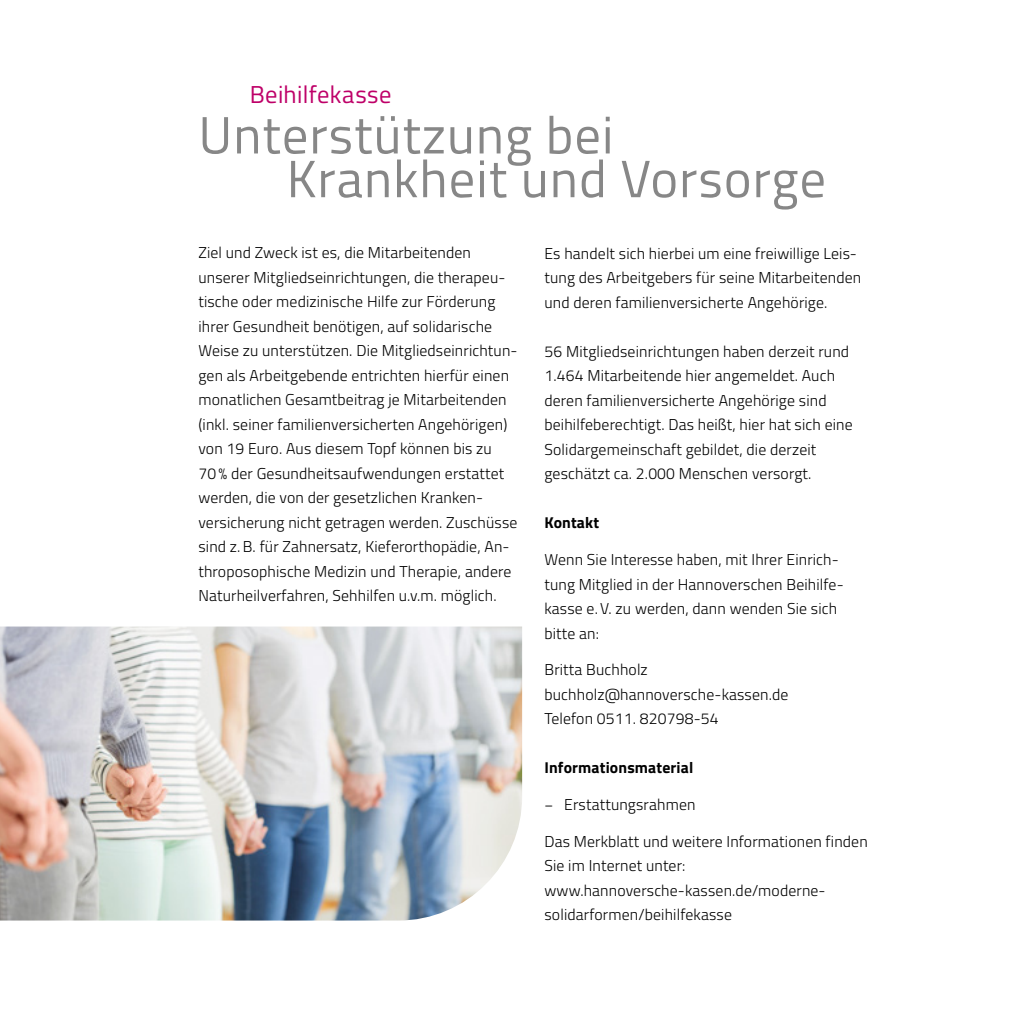
<style>
.page{position:relative;width:1017px;height:1017px;background:#fff}
.page>*{position:absolute;margin:0;border:0;box-sizing:border-box;transform-origin:0 0}
.t1{font:52.5px/43.8px "Titillium";letter-spacing:.02em;color:#878787}
.t2{font:24.5px "Titillium";letter-spacing:.015em;color:#be0068}
.t3{font:300 15.75px/24.5px "Titillium";letter-spacing:.01em;color:#000}
.t4{font:700 15.75px "Titillium";letter-spacing:.01em;color:#000}
</style>
<div class="page">
<img style="left:0;top:626px;width:522px;height:294px">
<h2 class="t2" style="left:250px;top:76px;width:143px">Beihilfekasse</h2>
<h1 class="t1" style="left:287px;top:111px;width:541px;text-indent:-88px">Unterstützung bei<br>Krankheit und Vorsorge</h1>
<p class="t3" style="left:198px;top:240px;width:321px">Ziel und Zweck ist es, die Mitarbeitenden unserer Mitgliedseinrichtungen, die therapeu&shy;tische oder medizinische Hilfe zur Förderung ihrer Gesundheit benötigen, auf solidarische Weise zu unterstützen. Die Mitgliedseinrichtun&shy;gen als Arbeitgebende entrichten hierfür einen monatlichen Gesamtbeitrag je Mitarbeitenden (inkl. seiner familienversicherten Angehörigen) von 19 Euro. Aus diesem Topf können bis zu<br>70 % der Gesundheitsaufwendungen erstattet werden, die von der gesetzlichen Kranken&shy;versicherung nicht getragen werden. Zuschüsse sind z.B. für Zahnersatz, Kieferorthopädie, An&shy;throposophische Medizin und Therapie, andere Naturheilverfahren, Sehhilfen u.v.m. möglich.</p>
<p class="t3" style="left:544px;top:240px;width:318px">Es handelt sich hierbei um eine freiwillige Leis&shy;tung des Arbeitgebers für seine Mitarbeitenden und deren familienversicherte Angehörige.</p>
<p class="t3" style="left:544px;top:338px;width:310px">56 Mitgliedseinrichtungen haben derzeit rund 1.464 Mitarbeitende hier angemeldet. Auch deren familienversicherte Angehörige sind beihilfeberechtigt. Das heißt, hier hat sich eine Solidargemeinschaft gebildet, die derzeit geschätzt ca. 2.000 Menschen versorgt.</p>
<p class="t4" style="left:544px;top:511px;width:56px">Kontakt</p>
<p class="t3" style="left:544px;top:547px;width:301px">Wenn Sie Interesse haben, mit Ihrer Einrich&shy;tung Mitglied in der Hannoverschen Beihilfe&shy;kasse e. V. zu werden, dann wenden Sie sich bitte an:</p>
<p class="t3" style="left:544px;top:657px;width:246px">Britta Buchholz buchholz@hannoversche-kassen.de<br>Telefon 0511. 820798-54</p>
<p class="t4" style="left:544px;top:756px;width:150px">Informationsmaterial</p>
<p class="t3" style="left:544px;top:792px;width:153px">− Erstattungsrahmen</p>
<p class="t3" style="left:544px;top:828px;width:325px">Das Merkblatt und weitere Informationen finden Sie im Internet unter: www.hannoversche-kassen.de/moderne&shy;solidarformen/beihilfekasse</p>
</div>
